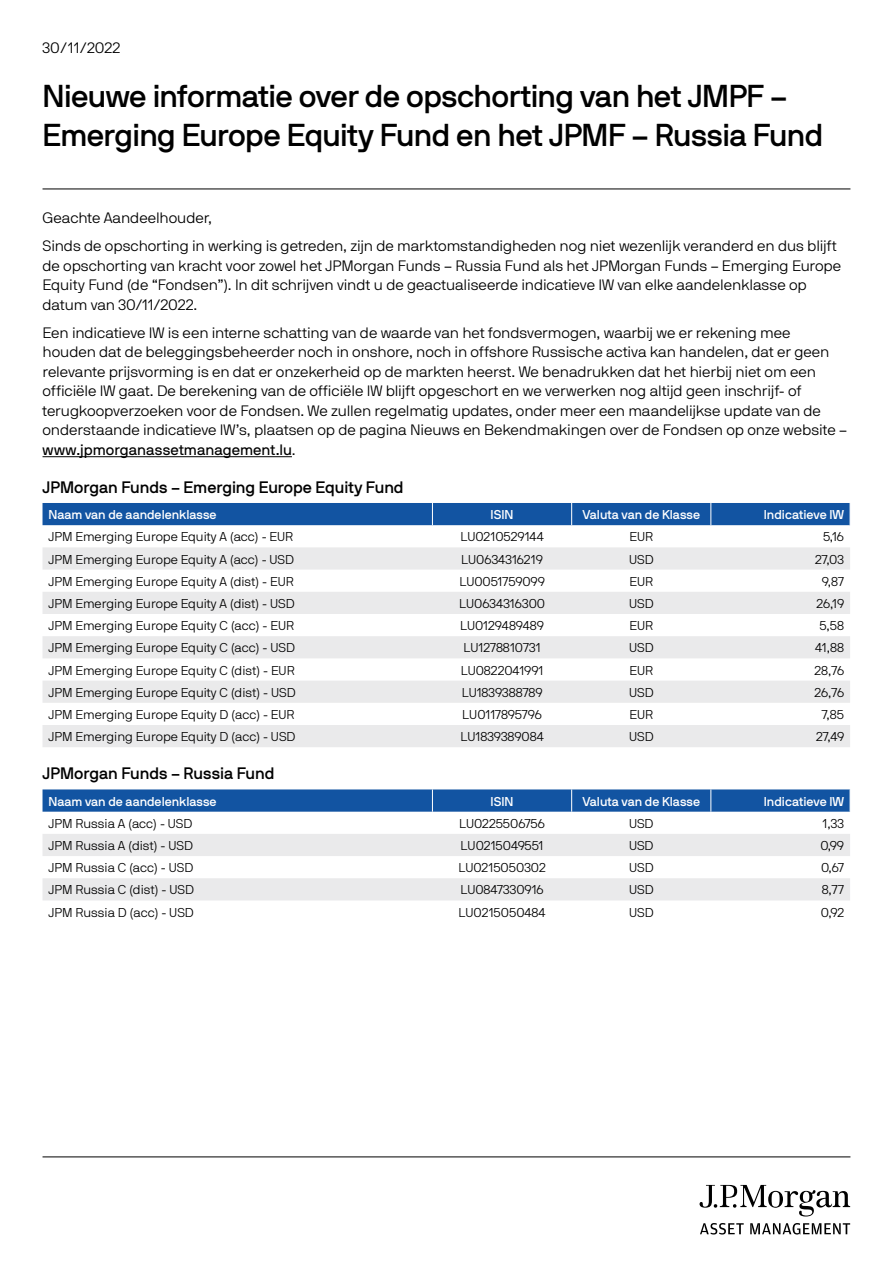
<style>
.page{position:relative;width:893px;height:1263px;background:#fff}
.page>*{position:absolute;margin:0;border:0;box-sizing:border-box;transform-origin:0 0}
.t1{font:31.5px/39px "JPMAM Pro Med";letter-spacing:-.02em;color:#000}
.t2{font:16.5px "JPMAM Pro Med";color:#000}
.t3{font:15px/19.5px "JPMAM Pro Lig";letter-spacing:-.005em;color:#000}
.t4{font:15px "JPMAM Pro Reg";color:#000}
.t5{font:12.75px "JPMAM Pro Lig";color:#000}
.t6{font:12.75px "JPMAM Pro Med";color:#fff}
.s1{font-family:"JPMAM Pro Lig"}
</style>
<div class="page">
<svg style="left:699px;top:1185px;width:151px;height:31px"></svg>
<svg style="left:700px;top:1223px;width:44px;height:11px"></svg>
<svg style="left:750px;top:1223px;width:100px;height:11px"></svg>
<hr style="left:43px;top:1157px;width:807px;height:1px;background:#000">
<hr style="left:43px;top:189px;width:807px;height:1px;background:#000">
<hr style="left:43px;top:456px;width:249px;height:1px;background:#000">
<svg style="left:43px;top:547px;width:807px;height:200px;fill:#eaeaeb"></svg>
<div style="left:43px;top:503px;width:807px;height:22px;background:#1254a2"></div>
<svg style="left:43px;top:834px;width:807px;height:66px;fill:#eaeaeb"></svg>
<svg style="left:43px;top:789px;width:807px;height:23px;background:#1b5aa5"></svg>
<p class="t3" style="left:43px;top:38px;width:79px">30/11/2022</p>
<h1 class="t1" style="left:43px;top:77px;width:782px">Nieuwe informatie over de opschorting van het JMPF –<br>Emerging Europe Equity Fund en het JPMF – Russia Fund</h1>
<p class="t3" style="left:43px;top:204px;width:796px;line-height:28px">Geachte Aandeelhouder,<br>Sinds de opschorting in werking is getreden, zijn de marktomstandigheden nog niet wezenlijk veranderd en dus blijft</p>
<p class="t3" style="left:43px;top:256px;width:800px">de opschorting van kracht voor zowel het JPMorgan Funds – Russia Fund als het JPMorgan Funds – Emerging Europe<br>Equity Fund (de “Fondsen”). In dit schrijven vindt u de geactualiseerde indicatieve IW van elke aandelenklasse op datum van 30/11/2022.</p>
<p class="t3" style="left:43px;top:323px;width:806px">Een indicatieve IW is een interne schatting van de waarde van het fondsvermogen, waarbij we er rekening mee houden dat de beleggingsbeheerder noch in onshore, noch in offshore Russische activa kan handelen, dat er geen relevante prijsvorming is en dat er onzekerheid op de markten heerst. We benadrukken dat het hierbij niet om een officiële IW gaat. De berekening van de officiële IW blijft opgeschort en we verwerken nog altijd geen inschrijf- of terugkoopverzoeken voor de Fondsen. We zullen regelmatig updates, onder meer een maandelijkse update van de onderstaande indicatieve IW’s, plaatsen op de pagina Nieuws en Bekendmakingen over de Fondsen op onze website –</p>
<p class="t4" style="left:43px;top:441px;width:255px">www.jpmorganassetmanagement.lu<span class="s1">.</span></p>
<p class="t2" style="left:43px;top:478px;width:363px">JPMorgan Funds – Emerging Europe Equity Fund</p>
<p class="t6" style="left:49px;top:507px;width:170px">Naam van de aandelenklasse</p>
<p class="t6" style="left:491px;top:507px;width:24px">ISIN</p>
<p class="t6" style="left:582px;top:507px;width:119px">Valuta van de Klasse</p>
<p class="t6" style="left:764px;top:507px;width:82px">Indicatieve IW</p>
<p class="t5" style="left:49px;top:529px;width:246px">JPM Emerging Europe Equity A (acc) - EUR</p>
<p class="t5" style="left:460px;top:529px;width:85px">LU0210529144</p>
<p class="t5" style="left:629px;top:529px;width:25px">EUR</p>
<p class="t5" style="left:823px;top:529px;width:22px">5,16</p>
<p class="t5" style="left:49px;top:552px;width:247px">JPM Emerging Europe Equity A (acc) - USD</p>
<p class="t5" style="left:461px;top:552px;width:83px">LU0634316219</p>
<p class="t5" style="left:629px;top:552px;width:26px">USD</p>
<p class="t5" style="left:815px;top:552px;width:31px">27,03</p>
<p class="t5" style="left:49px;top:574px;width:247px">JPM Emerging Europe Equity A (dist) - EUR</p>
<p class="t5" style="left:459px;top:574px;width:87px">LU0051759099</p>
<p class="t5" style="left:629px;top:574px;width:25px">EUR</p>
<p class="t5" style="left:822px;top:574px;width:24px">9,87</p>
<p class="t5" style="left:49px;top:596px;width:248px">JPM Emerging Europe Equity A (dist) - USD</p>
<p class="t5" style="left:459px;top:596px;width:88px">LU0634316300</p>
<p class="t5" style="left:629px;top:596px;width:26px">USD</p>
<p class="t5" style="left:816px;top:596px;width:29px">26,19</p>
<p class="t5" style="left:49px;top:618px;width:247px">JPM Emerging Europe Equity C (acc) - EUR</p>
<p class="t5" style="left:460px;top:618px;width:85px">LU0129489489</p>
<p class="t5" style="left:629px;top:618px;width:25px">EUR</p>
<p class="t5" style="left:819px;top:618px;width:26px">5,58</p>
<p class="t5" style="left:49px;top:640px;width:248px">JPM Emerging Europe Equity C (acc) - USD</p>
<p class="t5" style="left:464px;top:640px;width:78px">LU1278810731</p>
<p class="t5" style="left:629px;top:640px;width:26px">USD</p>
<p class="t5" style="left:815px;top:640px;width:31px">41,88</p>
<p class="t5" style="left:49px;top:663px;width:248px">JPM Emerging Europe Equity C (dist) - EUR</p>
<p class="t5" style="left:461px;top:663px;width:84px">LU0822041991</p>
<p class="t5" style="left:629px;top:663px;width:25px">EUR</p>
<p class="t5" style="left:815px;top:663px;width:31px">28,76</p>
<p class="t5" style="left:49px;top:685px;width:248px">JPM Emerging Europe Equity C (dist) - USD</p>
<p class="t5" style="left:462px;top:685px;width:82px">LU1839388789</p>
<p class="t5" style="left:629px;top:685px;width:26px">USD</p>
<p class="t5" style="left:815px;top:685px;width:31px">26,76</p>
<p class="t5" style="left:49px;top:707px;width:247px">JPM Emerging Europe Equity D (acc) - EUR</p>
<p class="t5" style="left:462px;top:707px;width:81px">LU0117895796</p>
<p class="t5" style="left:629px;top:707px;width:25px">EUR</p>
<p class="t5" style="left:822px;top:707px;width:24px">7,85</p>
<p class="t5" style="left:49px;top:729px;width:248px">JPM Emerging Europe Equity D (acc) - USD</p>
<p class="t5" style="left:460px;top:729px;width:85px">LU1839389084</p>
<p class="t5" style="left:629px;top:729px;width:26px">USD</p>
<p class="t5" style="left:816px;top:729px;width:30px">27,49</p>
<p class="t2" style="left:43px;top:764px;width:233px">JPMorgan Funds – Russia Fund</p>
<p class="t6" style="left:49px;top:794px;width:170px">Naam van de aandelenklasse</p>
<p class="t6" style="left:491px;top:794px;width:24px">ISIN</p>
<p class="t6" style="left:582px;top:794px;width:119px">Valuta van de Klasse</p>
<p class="t6" style="left:764px;top:794px;width:82px">Indicatieve IW</p>
<p class="t5" style="left:49px;top:816px;width:145px">JPM Russia A (acc) - USD</p>
<p class="t5" style="left:459px;top:816px;width:87px">LU0225506756</p>
<p class="t5" style="left:629px;top:816px;width:26px">USD</p>
<p class="t5" style="left:822px;top:816px;width:23px">1,33</p>
<p class="t5" style="left:49px;top:838px;width:146px">JPM Russia A (dist) - USD</p>
<p class="t5" style="left:461px;top:838px;width:84px">LU0215049551</p>
<p class="t5" style="left:629px;top:838px;width:26px">USD</p>
<p class="t5" style="left:820px;top:838px;width:25px">0,99</p>
<p class="t5" style="left:49px;top:860px;width:146px">JPM Russia C (acc) - USD</p>
<p class="t5" style="left:458px;top:860px;width:89px">LU0215050302</p>
<p class="t5" style="left:629px;top:860px;width:26px">USD</p>
<p class="t5" style="left:821px;top:860px;width:24px">0,67</p>
<p class="t5" style="left:49px;top:883px;width:147px">JPM Russia C (dist) - USD</p>
<p class="t5" style="left:460px;top:883px;width:85px">LU0847330916</p>
<p class="t5" style="left:629px;top:883px;width:26px">USD</p>
<p class="t5" style="left:822px;top:883px;width:24px">8,77</p>
<p class="t5" style="left:49px;top:905px;width:147px">JPM Russia D (acc) - USD</p>
<p class="t5" style="left:459px;top:905px;width:88px">LU0215050484</p>
<p class="t5" style="left:629px;top:905px;width:26px">USD</p>
<p class="t5" style="left:821px;top:905px;width:25px">0,92</p>
</div>
